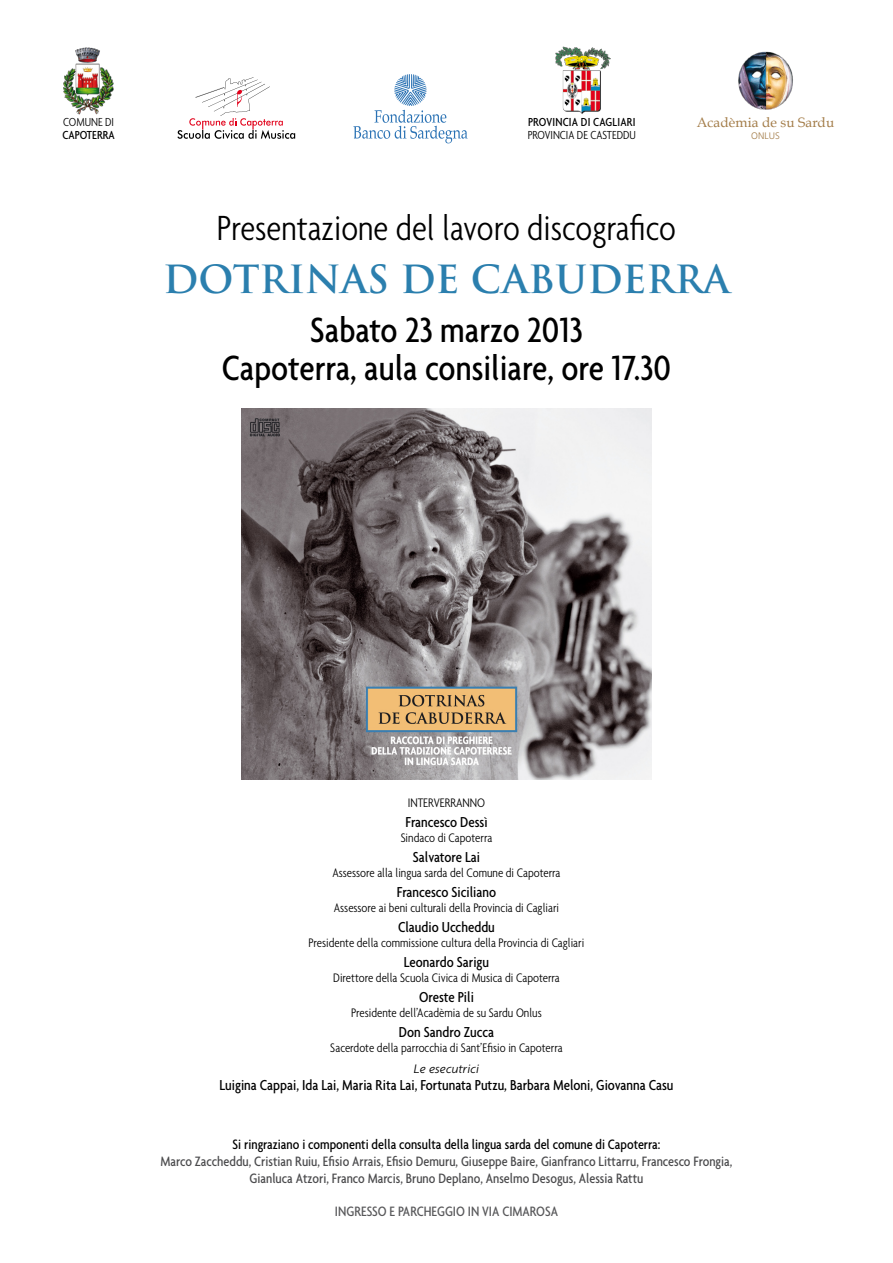
<style>
.page{position:relative;width:893px;height:1263px;background:#fff}
.page>*{position:absolute;margin:0;border:0;box-sizing:border-box;transform-origin:0 0}
.t1{font:500 condensed 37.8px/37.8px "Agenda";color:#000;text-align:center}
.t2{font:300 condensed 37.8px "Agenda";color:#000}
.t3{font:700 37.8px "Trajan";color:#2b7fae}
.t4{font:500 condensed 15.6px "Agenda";color:#000}
.t5{font:500 condensed 14.7px/16.2px "Agenda";color:#4b4b4d;text-align:center}
.t6{font:500 condensed 14.7px "Agenda";color:#000}
.t7{font:500 condensed 14.7px "Agenda";color:#58585a}
.t8{font:13.65px "Book Antiqua";letter-spacing:.005em;color:#a37c48}
.t9{font:300 condensed 13.35px "Agenda";color:#000}
.t10{font:italic 300 13.35px "Agenda";color:#000}
.t11{font:500 condensed 12.6px "Agenda";letter-spacing:.015em;color:#000}
.t12{font:300 condensed 12.6px "Agenda";color:#000}
.t13{font:300 9.45px "Frutiger";letter-spacing:.005em;color:#a37c48}
</style>
<div class="page">
<img style="left:241px;top:408px;width:411px;height:371px">
<svg style="left:177px;top:77px;width:118px;height:62px"></svg>
<svg style="left:353px;top:74px;width:114px;height:69px"></svg>
<img style="left:63px;top:47px;width:51px;height:67px">
<img style="left:555px;top:47px;width:56px;height:67px">
<img style="left:738px;top:51px;width:55px;height:59px">
<p class="t12" style="left:63px;top:115px;width:52px">COMUNE DI</p>
<p class="t11" style="left:62px;top:128px;width:54px">CAPOTERRA</p>
<p class="t11" style="left:528px;top:115px;width:109px">PROVINCIA DI CAGLIARI</p>
<p class="t12" style="left:528px;top:128px;width:110px">PROVINCIA DE CASTEDDU</p>
<p class="t8" style="left:697px;top:114px;width:139px">Acadèmia de su Sardu</p>
<p class="t13" style="left:751px;top:130px;width:30px">ONLUS</p>
<h1 class="t2" style="left:217px;top:207px;width:461px">Presentazione del lavoro discografico</h1>
<h1 class="t3" style="left:163px;top:255px;width:568px">DOTRINAS DE CABUDERRA</h1>
<h1 class="t1" style="left:222px;top:311px;width:451px">Sabato 23 marzo 2013<br>Capoterra, aula consiliare, ore 17.30</h1>
<p class="t9" style="left:408px;top:795px;width:79px">Interverranno</p>
<p class="t4" style="left:405px;top:813px;width:84px">Francesco Dessì</p>
<p class="t9" style="left:401px;top:830px;width:93px">Sindaco di Capoterra</p>
<p class="t4" style="left:413px;top:848px;width:69px">Salvatore Lai</p>
<p class="t9" style="left:332px;top:865px;width:230px">Assessore alla lingua sarda del Comune di Capoterra</p>
<p class="t4" style="left:397px;top:883px;width:101px">Francesco Siciliano</p>
<p class="t9" style="left:334px;top:900px;width:227px">Assessore ai beni culturali della Provincia di Cagliari</p>
<p class="t4" style="left:398px;top:918px;width:98px">Claudio Uccheddu</p>
<p class="t9" style="left:309px;top:935px;width:277px">Presidente della commissione cultura della Provincia di Cagliari</p>
<p class="t4" style="left:404px;top:953px;width:87px">Leonardo Sarigu</p>
<p class="t9" style="left:333px;top:970px;width:228px">Direttore della Scuola Civica di Musica di Capoterra</p>
<p class="t4" style="left:419px;top:988px;width:56px">Oreste Pili</p>
<p class="t9" style="left:351px;top:1005px;width:192px">Presidente dell’Acadèmia de su Sardu Onlus</p>
<p class="t4" style="left:399px;top:1023px;width:97px">Don Sandro Zucca</p>
<p class="t9" style="left:330px;top:1040px;width:234px">Sacerdote della parrocchia di Sant’Efisio in Capoterra</p>
<p class="t10" style="left:414px;top:1061px;width:67px">Le esecutrici</p>
<p class="t4" style="left:219px;top:1076px;width:456px">Luigina Cappai, Ida Lai, Maria Rita Lai, Fortunata Putzu, Barbara Meloni, Giovanna Casu</p>
<p class="t6" style="left:233px;top:1135px;width:429px">Si ringraziano i componenti della consulta della lingua sarda del comune di Capoterra:</p>
<p class="t5" style="left:161px;top:1153px;width:573px">Marco Zaccheddu, Cristian Ruiu, Efisio Arrais, Efisio Demuru, Giuseppe Baire, Gianfranco Littarru, Francesco Frongia,<br>Gianluca Atzori, Franco Marcis, Bruno Deplano, Anselmo Desogus, Alessia Rattu</p>
<p class="t7" style="left:335px;top:1203px;width:11px">Ingresso</p>
<p class="t7" style="left:390px;top:1203px;width:16px">e parc</p>
<p class="t7" style="left:424px;top:1203px;width:16px">heggio</p>
<p class="t7" style="left:468px;top:1203px;width:50px">in via Cimarosa</p>
</div>
